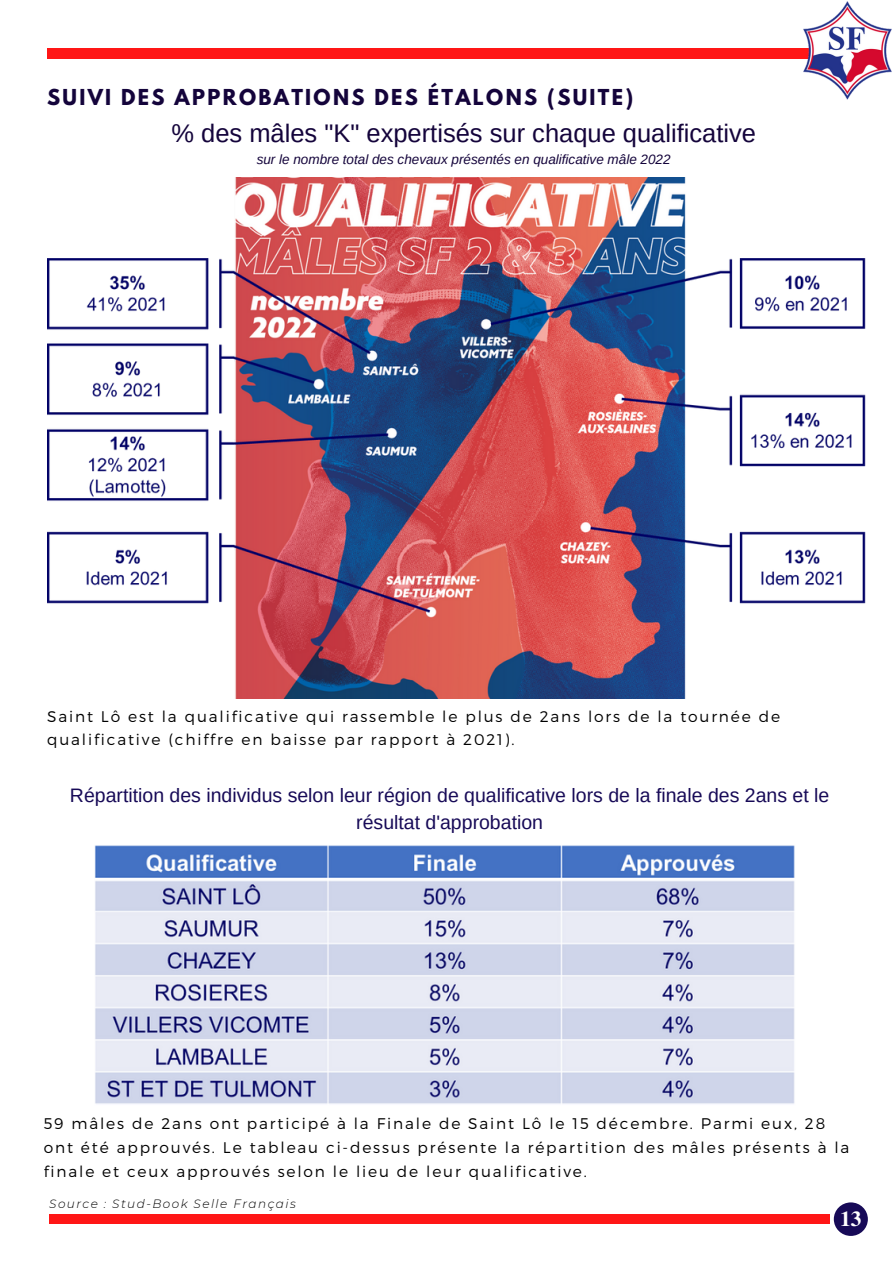
<style>
.page{position:relative;width:893px;height:1264px;background:#fff}
.page>*{position:absolute;margin:0;border:0;box-sizing:border-box;transform-origin:0 0}
.t1{font:25.5px "Arimo";color:#14043b}
.t2{font:700 21.3px "Te X Gyre Termes";color:#fff}
.t3{font:19.5px/27px "Arimo";color:#170a57;text-align:center}
.t4{font:700 19.5px "League Spartan";letter-spacing:.12em;color:#14043b}
.t5{font:300 15.45px/23.5px "Montserrat";letter-spacing:.12em;color:#000}
.t6{font:italic 13.5px "Arimo";color:#14043b}
.t7{font:italic 300 12px "Montserrat";letter-spacing:.12em;color:#000}
</style>
<div class="page">
<div style="left:49px;top:1214px;width:780px;height:9px;background:#ff1616"></div>
<div style="left:47px;top:49px;width:812px;height:10px;background:#ff1616"></div>
<img style="left:801px;top:1px;width:91px;height:99px">
<div style="left:833px;top:1202px;width:34px;height:33px;background:#170a57;border-radius:50%"></div>
<img style="left:47px;top:178px;width:818px;height:520px">
<img style="left:95px;top:845px;width:700px;height:259px">
<p class="t4" style="left:47px;top:87px;width:587px">SUIVI DES APPROBATIONS DES ÉTALONS (SUITE)</p>
<h1 class="t1" style="left:171px;top:119px;width:586px">% des mâles "K" expertisés sur chaque qualificative</h1>
<p class="t6" style="left:257px;top:152px;width:415px">sur le nombre total des chevaux présentés en qualificative mâle 2022</p>
<p class="t5" style="left:47px;top:703px;width:734px">Saint Lô est la qualificative qui rassemble le plus de 2ans lors de la tournée de qualificative (chiffre en baisse par rapport à 2021).</p>
<p class="t3" style="left:70px;top:781px;width:761px">Répartition des individus selon leur région de qualificative lors de la finale des 2ans et le résultat d'approbation</p>
<p class="t5" style="left:44px;top:1111px;width:807px">59 mâles de 2ans ont participé à la Finale de Saint Lô le 15 décembre. Parmi eux, 28 ont été approuvés. Le tableau ci-dessus présente la répartition des mâles présents à la finale et ceux approuvés selon le lieu de leur qualificative.</p>
<p class="t7" style="left:49px;top:1196px;width:248px">Source : Stud-Book Selle Français</p>
<h2 class="t2" style="left:840px;top:1201px;width:23px">13</h2>
</div>
